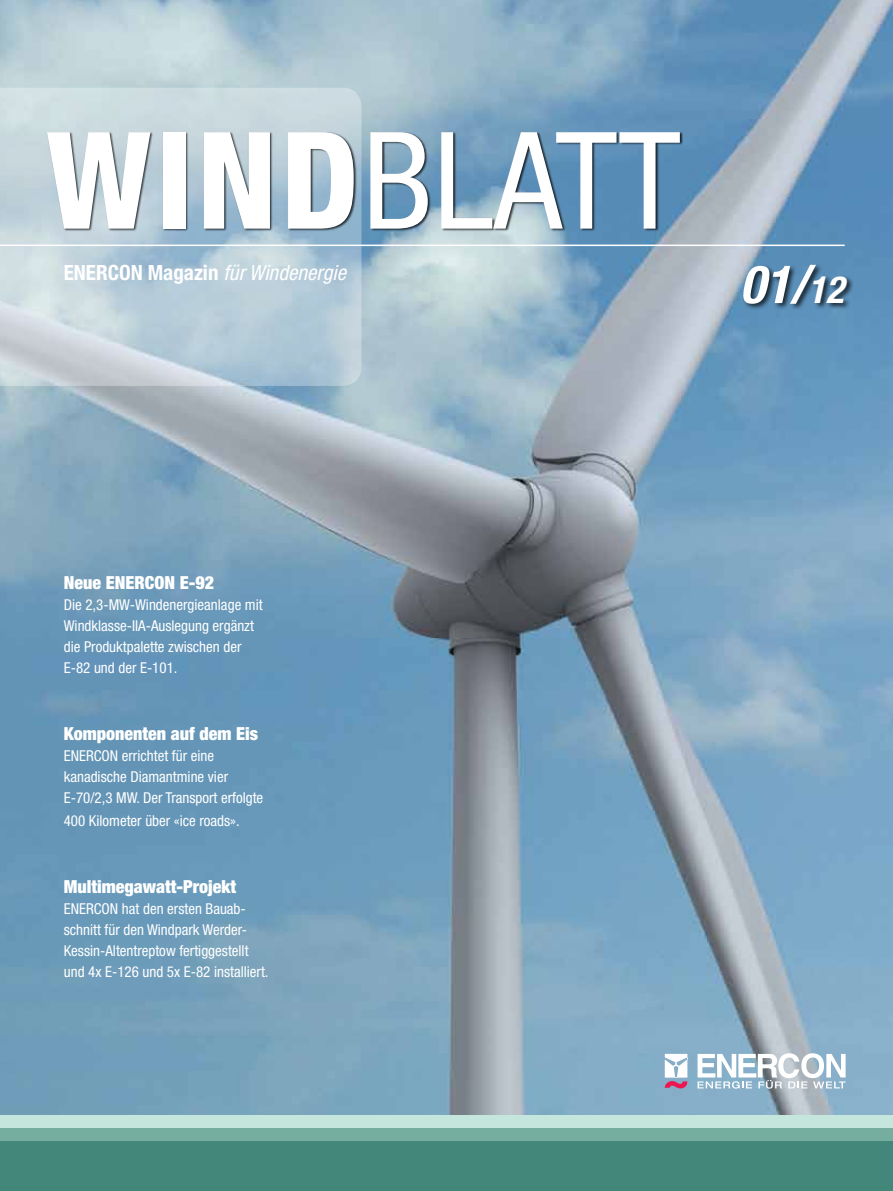
<style>
.page{position:relative;width:893px;height:1191px;background:#fff}
.page>*{position:absolute;margin:0;border:0;box-sizing:border-box;transform-origin:0 0}
.t1{font:condensed 135px "Helvetica Neue LT";color:#fff}
.t2{font:italic 700 condensed 52.5px "Helvetica Neue LT";color:#fff}
.t3{font:700 condensed 21px "Helvetica Neue LT";color:#fff}
.t4{font:900 condensed 18px "Helvetica Neue LT";color:#fff}
.t5{font:condensed 15px/21px "Helvetica Neue LT";color:#fff}
.s1{font-weight:800}
.s2{font-weight:400;font-style:italic}
.s3{font-size:37.5px}
</style>
<div class="page">
<div style="left:0;top:1140px;width:893px;height:51px;background:#43877a"></div>
<div style="left:0;top:1127px;width:893px;height:13px;background:#75ad9e"></div>
<div style="left:0;top:1114px;width:893px;height:13px;background:#c5e6dc"></div>
<img style="left:0;top:0;width:893px;height:1114px">
<svg style="left:0;top:88px;width:361px;height:298px;background:#bfd1da"></svg>
<div style="left:742px;top:264px;width:112px;height:47px;background:#000;opacity:.75"></div>
<hr style="left:0;top:244px;width:845px;height:2px;background:#fff">
<svg style="left:665px;top:1053px;width:22px;height:35px"></svg>
<svg style="left:697px;top:1053px;width:149px;height:35px"></svg>
<div style="left:47px;top:132px;width:636px;height:99px;background:#000;opacity:.75"></div>
<h1 class="t1" style="left:46px;top:103px;width:512px"><span class="s1">Wind</span>blatt</h1>
<h3 class="t3" style="left:64px;top:259px;width:284px">ENERCON Magazin <span class="s2">für Windenergie</span></h3>
<h2 class="t2" style="left:740px;top:252px;width:105px">01/<span class="s3">12</span></h2>
<p class="t4" style="left:64px;top:571px;width:152px">Neue ENERCON E-92</p>
<p class="t5" style="left:64px;top:594px;width:200px">Die 2,3-MW-Windenergieanlage mit<br>Windklasse-IIA-Auslegung ergänzt die Produktpalette zwischen der<br>E-82 und der E-101.</p>
<p class="t4" style="left:64px;top:723px;width:196px">Komponenten auf dem Eis</p>
<p class="t5" style="left:64px;top:745px;width:201px">ENERCON errichtet für eine kanadische Diamantmine vier<br>E-70/2,3 MW. Der Transport erfolgte</p>
<p class="t5" style="left:64px;top:810px;width:177px">400 Kilometer über «ice roads».</p>
<p class="t4" style="left:64px;top:876px;width:174px">Multimegawatt-Projekt</p>
<p class="t5" style="left:64px;top:898px;width:206px">ENERCON hat den ersten Bauab&shy;schnitt für den Windpark Werder-Kessin-Altentreptow fertiggestellt und 4x E-126 und 5x E-82 installiert.</p>
</div>
